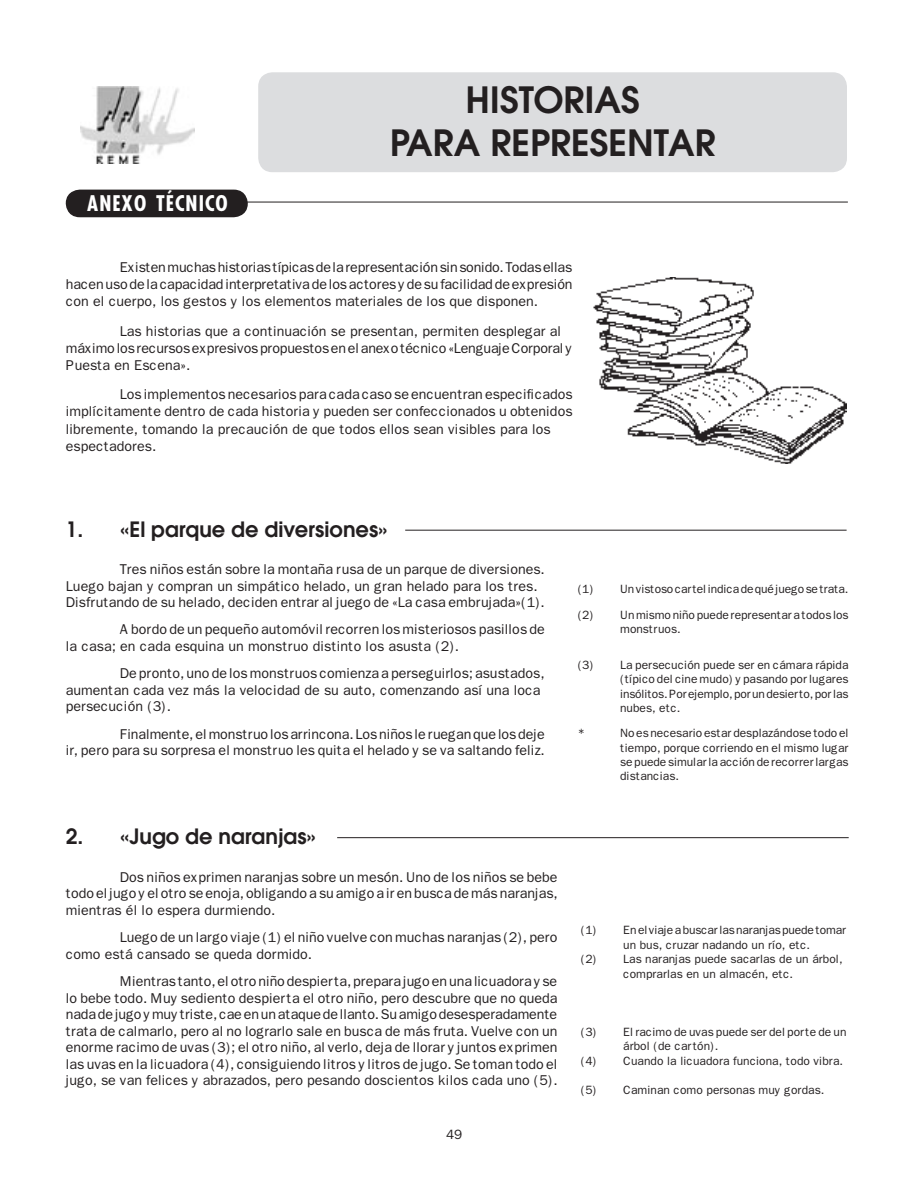
<style>
.page{position:relative;width:918px;height:1188px;background:#fff}
.page>*{position:absolute;margin:0;border:0;box-sizing:border-box;transform-origin:0 0}
.t1{font:600 36px/43.2px "Avant Garde";color:#231f20;text-align:center}
.t2{font:600 21px "Avant Garde";color:#231f20}
.t3{font:700 condensed 21px "Futura";letter-spacing:.05em;color:#fff}
.t4{font:14.25px/16.5px "Franklin Gothic";color:#231f20}
.t5{font:13.5px "Franklin Gothic";color:#231f20}
.t6{font:12px/14.4px "Franklin Gothic";color:#231f20;text-align:justify}
</style>
<div class="page">
<div style="left:258px;top:72px;width:589px;height:99px;background:#dcdddf"></div>
<hr style="left:238px;top:202px;width:610px;height:1px;background:#231f20">
<svg style="left:65px;top:189px;width:184px;height:28px;background:#302c2d"></svg>
<img style="left:81px;top:87px;width:114px;height:77px">
<img style="left:594px;top:278px;width:253px;height:186px">
<hr style="left:405px;top:530px;width:442px;height:1px;background:#231f20">
<hr style="left:337px;top:837px;width:512px;height:1px;background:#231f20">
<h2 class="t3" style="left:87px;top:190px;width:142px">ANEXO TÉCNICO</h2>
<h1 class="t1" style="left:390px;top:78px;width:327px">HISTORIAS<br>PARA REPRESENTAR</h1>
<p class="t4" style="left:66px;top:259px;width:508px;line-height:17.1px;text-align:justify;text-indent:54px">Existen muchas historias típicas de la representación sin sonido. Todas ellas hacen uso de la capacidad interpretativa de los actores y de su facilidad de expresión con el cuerpo, los gestos y los elementos materiales de los que disponen.</p>
<p class="t4" style="left:66px;top:322px;width:508px;line-height:17.1px;text-indent:54px">Las historias que a continuación se presentan, permiten desplegar al máximo los recursos expresivos propuestos en el anexo técnico «Lenguaje Corporal y<br>Puesta en Escena».</p>
<p class="t4" style="left:66px;top:386px;width:508px;line-height:17.1px;text-indent:54px">Los implementos necesarios para cada caso se encuentran especificados implícitamente dentro de cada historia y pueden ser confeccionados u obtenidos libremente, tomando la precaución de que todos ellos sean visibles para los espectadores.</p>
<h2 class="t2" style="left:66px;top:515px;width:324px">1. «El parque de diversiones»</h2>
<p class="t4" style="left:66px;top:561px;width:481px;text-indent:54px">Tres niños están sobre la montaña rusa de un parque de diversiones.<br>Luego bajan y compran un simpático helado, un gran helado para los tres.<br>Disfrutando de su helado, deciden entrar al juego de «La casa embrujada»(1).</p>
<p class="t4" style="left:66px;top:621px;width:480px;text-indent:54px">A bordo de un pequeño automóvil recorren los misteriosos pasillos de la casa; en cada esquina un monstruo distinto los asusta (2).</p>
<p class="t4" style="left:66px;top:665px;width:480px;text-indent:54px">De pronto, uno de los monstruos comienza a perseguirlos; asustados, aumentan cada vez más la velocidad de su auto, comenzando así una loca persecución (3).</p>
<p class="t4" style="left:66px;top:726px;width:481px;text-align:right">Finalmente, el monstruo los arrincona. Los niños le ruegan que los deje<br>ir, pero para su sorpresa el monstruo les quita el helado y se va saltando feliz.</p>
<h2 class="t2" style="left:66px;top:823px;width:252px">2. «Jugo de naranjas»</h2>
<p class="t4" style="left:66px;top:869px;width:493px;text-align:justify;text-indent:54px">Dos niños exprimen naranjas sobre un mesón. Uno de los niños se bebe todo el jugo y el otro se enoja, obligando a su amigo a ir en busca de más naranjas, mientras él lo espera durmiendo.</p>
<p class="t4" style="left:66px;top:929px;width:493px;text-indent:54px">Luego de un largo viaje (1) el niño vuelve con muchas naranjas (2), pero como está cansado se queda dormido.</p>
<p class="t4" style="left:66px;top:973px;width:493px;text-align:justify;text-indent:54px">Mientras tanto, el otro niño despierta, prepara jugo en una licuadora y se lo bebe todo. Muy sediento despierta el otro niño, pero descubre que no queda nada de jugo y muy triste, cae en un ataque de llanto. Su amigo desesperadamente trata de calmarlo, pero al no lograrlo sale en busca de más fruta. Vuelve con un enorme racimo de uvas (3); el otro niño, al verlo, deja de llorar y juntos exprimen las uvas en la licuadora (4), consiguiendo litros y litros de jugo. Se toman todo el jugo, se van felices y abrazados, pero pesando doscientos kilos cada uno (5).</p>
<p class="t5" style="left:446px;top:1127px;width:18px">49</p>
<p class="t6" style="left:578px;top:577px;width:272px;line-height:25.2px">(1) Un vistoso cartel indica de qué juego se trata. (2) Un mismo niño puede representar a todos los</p>
<p class="t6" style="left:620px;top:622px;width:62px">monstruos.</p>
<p class="t6" style="left:620px;top:658px;width:230px;text-indent:-42px">(3) La persecución puede ser en cámara rápida (típico del cine mudo) y pasando por lugares insólitos. Por ejemplo, por un desierto, por las nubes, etc.</p>
<p class="t6" style="left:578px;top:726px;width:9px">*</p>
<p class="t6" style="left:620px;top:726px;width:230px">No es necesario estar desplazándose todo el tiempo, porque corriendo en el mismo lugar se puede simular la acción de recorrer largas distancias.</p>
<p class="t6" style="left:581px;top:923px;width:267px">(1) En el viaje a buscar las naranjas puede tomar</p>
<p class="t6" style="left:623px;top:938px;width:188px">un bus, cruzar nadando un río, etc.</p>
<p class="t6" style="left:581px;top:952px;width:263px">(2) Las naranjas puede sacarlas de un árbol,</p>
<p class="t6" style="left:623px;top:967px;width:171px">comprarlas en un almacén, etc.</p>
<p class="t6" style="left:581px;top:1025px;width:267px">(3) El racimo de uvas puede ser del porte de un</p>
<p class="t6" style="left:623px;top:1039px;width:97px">árbol (de cartón).</p>
<p class="t6" style="left:581px;top:1054px;width:264px">(4) Cuando la licuadora funciona, todo vibra.</p>
<p class="t6" style="left:581px;top:1083px;width:245px">(5) Caminan como personas muy gordas.</p>
</div>
